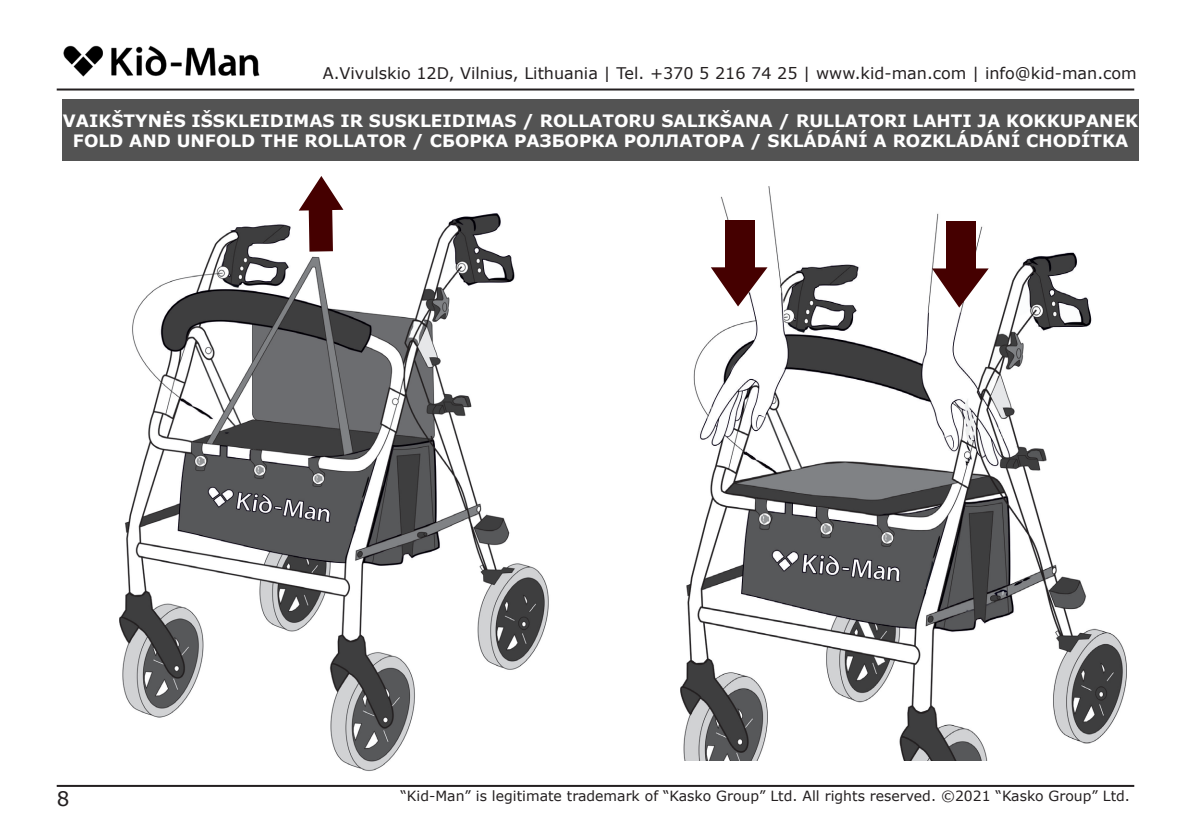
<style>
.page{position:relative;width:1191px;height:840px;background:#fff}
.page>*{position:absolute;margin:0;border:0;box-sizing:border-box;transform-origin:0 0}
.t1{font:20px "Verdana";color:#231f20}
.pavadinimai{font:700 17px "Verdana";color:#fff}
.t2{font:16px "Verdana";color:#231f20}
.t3{font:14px "Verdana";color:#231f20}
</style>
<div class="page">
<hr style="left:57px;top:88px;width:1077px;height:2px;background:#231f20">
<img style="left:63px;top:45px;width:197px;height:32px">
<hr style="left:57px;top:784px;width:1077px;height:2px;background:#231f20">
<img style="left:680px;top:186px;width:446px;height:574px">
<img style="left:119px;top:209px;width:430px;height:562px">
<div style="left:62px;top:99px;width:1077px;height:62px;background:#535353"></div>
<svg style="left:299px;top:176px;width:44px;height:75px"></svg>
<div style="left:725px;top:220px;width:29px;height:55px;background:#450000"></div>
<svg style="left:711px;top:267px;width:56px;height:39px"></svg>
<div style="left:946px;top:221px;width:30px;height:55px;background:#450000"></div>
<svg style="left:932px;top:268px;width:56px;height:39px"></svg>
<p class="t2" style="left:323px;top:62px;width:815px">A.Vivulskio 12D, Vilnius, Lithuania | Tel. +370 5 216 74 25 | www.kid-man.com | info@kid-man.com</p>
<p class="pavadinimai" style="left:63px;top:108px;width:1077px">VAIKŠTYNĖS IŠSKLEIDIMAS IR SUSKLEIDIMAS / ROLLATORU SALIKŠANA / RULLATORI LAHTI JA KOKKUPANEK</p>
<p class="pavadinimai" style="left:73px;top:129px;width:1057px">FOLD AND UNFOLD THE ROLLATOR / СБОРКА РАЗБОРКА РОЛЛАТОРА / SKLÁDÁNÍ A ROZKLÁDÁNÍ CHODÍTKA</p>
<p class="t1" style="left:57px;top:784px;width:14px">8</p>
<p class="t3" style="left:400px;top:785px;width:731px">“Kid-Man” is legitimate trademark of “Kasko Group” Ltd. All rights reserved. ©2021 “Kasko Group” Ltd.</p>
</div>
